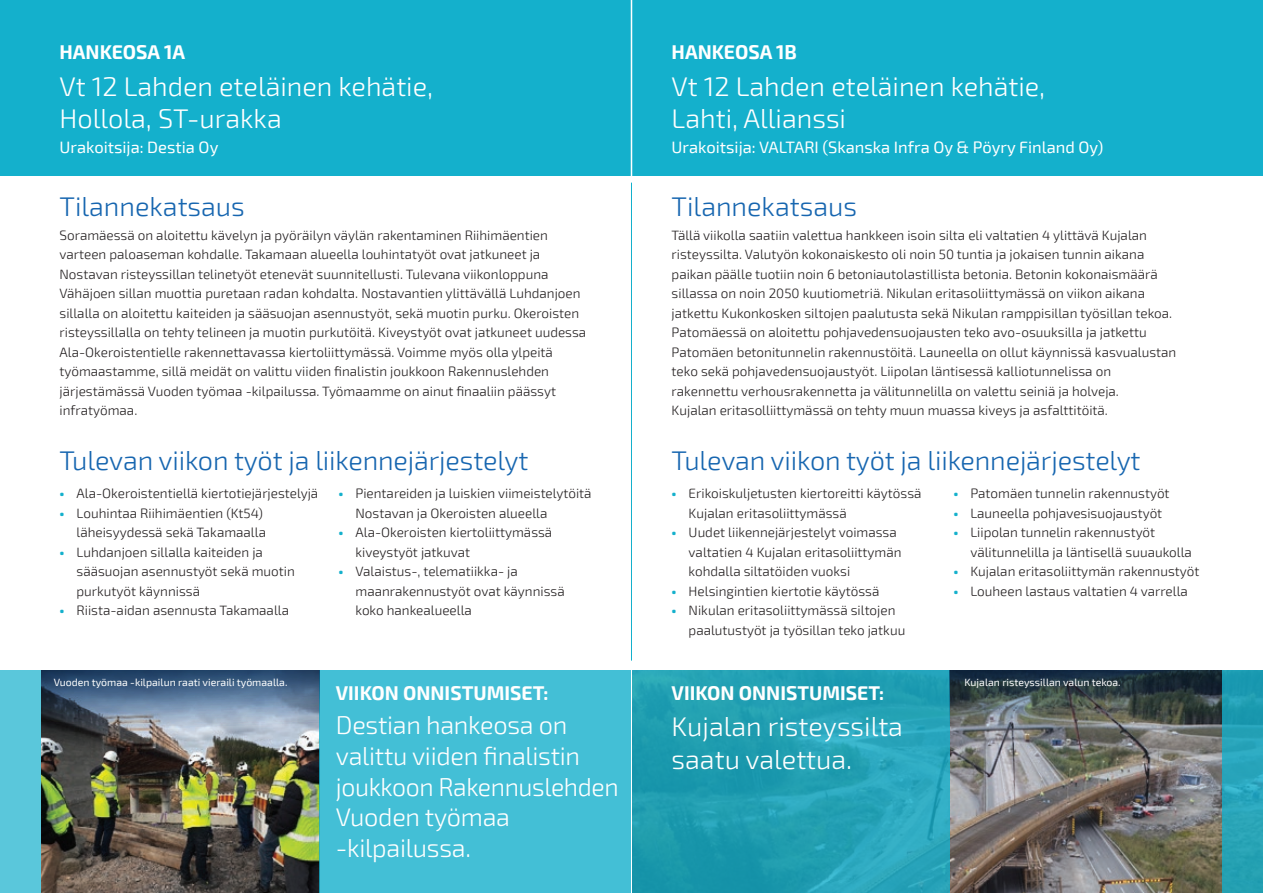
<style>
.page{position:relative;width:1263px;height:893px;background:#fff}
.page>*{position:absolute;margin:0;border:0;box-sizing:border-box;transform-origin:0 0}
.t1{font:300 27px/32.4px "Exo 2";color:#fff}
.t2{font:300 27px "Exo 2";letter-spacing:-.005em;color:#1766b0}
.t3{font:300 25.5px/30.6px "Exo 2";letter-spacing:-.01em;color:#fff}
.t4{font:700 19.5px "Exo 2";color:#fff}
.t5{font:16.5px "Exo 2";color:#fff}
.t6{font:300 13.5px/19.5px "Exo 2";color:#231f20}
.t7{font:10.5px "Exo 2";color:#fff}
.s1{font-weight:800;color:#14b0cc}
</style>
<div class="page">
<div style="left:0;top:0;width:1263px;height:175px;background:#14b0cc"></div>
<hr style="left:631px;top:0;width:1px;height:182px;background:#fff">
<hr style="left:631px;top:183px;width:1px;height:478px;background:#14b0cc">
<img style="left:949px;top:730px;width:273px;height:163px">
<img style="left:41px;top:742px;width:279px;height:151px">
<div style="left:0;top:670px;width:41px;height:223px;background:#5ac7db"></div>
<svg style="left:1222px;top:670px;width:41px;height:223px;background:#24a1b6"></svg>
<div style="left:320px;top:670px;width:311px;height:223px;background:#43bfd6"></div>
<svg style="left:632px;top:670px;width:317px;height:223px;background:#229fb4"></svg>
<svg style="left:41px;top:670px;width:279px;height:72px;background:#637890"></svg>
<svg style="left:949px;top:670px;width:273px;height:60px;background:#424e51"></svg>
<h3 class="t4" style="left:60px;top:41px;width:127px">HANKEOSA 1A</h3>
<h1 class="t1" style="left:60px;top:70px;width:375px">Vt 12 Lahden eteläinen kehätie,<br>Hollola, ST-urakka</h1>
<p class="t5" style="left:60px;top:138px;width:160px">Urakoitsija: Destia Oy</p>
<h1 class="t2" style="left:60px;top:191px;width:187px">Tilannekatsaus</h1>
<p class="t6" style="left:60px;top:225px;width:528px">Soramäessä on aloitettu kävelyn ja pyöräilyn väylän rakentaminen Riihimäentien varteen paloaseman kohdalle. Takamaan alueella louhintatyöt ovat jatkuneet ja Nostavan risteyssillan telinetyöt etenevät suunnitellusti. Tulevana viikonloppuna Vähäjoen sillan muottia puretaan radan kohdalta. Nostavantien ylittävällä Luhdanjoen sillalla on aloitettu kaiteiden ja sääsuojan asennustyöt, sekä muotin purku. Okeroisten risteyssillalla on tehty telineen ja muotin purkutöitä. Kiveystyöt ovat jatkuneet uudessa Ala-Okeroistentielle rakennettavassa kiertoliittymässä. Voimme myös olla ylpeitä työmaastamme, sillä meidät on valittu viiden finalistin joukkoon Rakennuslehden järjestämässä Vuoden työmaa -kilpailussa. Työmaamme on ainut finaaliin päässyt infratyömaa.</p>
<h1 class="t2" style="left:60px;top:445px;width:470px">Tulevan viikon työt ja liikennejärjestelyt</h1>
<p class="t6" style="left:60px;top:484px;width:260px"><span class="s1">•</span> Ala-Okeroistentiellä kiertotiejärjestelyjä</p>
<p class="t6" style="left:60px;top:503px;width:208px;text-align:right"><span class="s1">•</span> Louhintaa Riihimäentien (Kt54) läheisyydessä sekä Takamaalla</p>
<p class="t6" style="left:77px;top:542px;width:220px;text-indent:-17px"><span class="s1">•</span> Luhdanjoen sillalla kaiteiden ja sääsuojan asennustyöt sekä muotin purkutyöt käynnissä</p>
<p class="t6" style="left:60px;top:601px;width:231px"><span class="s1">•</span> Riista-aidan asennusta Takamaalla</p>
<p class="t6" style="left:355px;top:484px;width:238px;text-indent:-17px"><span class="s1">•</span> Pientareiden ja luiskien viimeistelytöitä<br>Nostavan ja Okeroisten alueella</p>
<p class="t6" style="left:355px;top:523px;width:198px;text-indent:-17px"><span class="s1">•</span> Ala-Okeroisten kiertoliittymässä kiveystyöt jatkuvat</p>
<p class="t6" style="left:355px;top:562px;width:211px;text-indent:-17px"><span class="s1">•</span> Valaistus-, telematiikka- ja maanrakennustyöt ovat käynnissä koko hankealueella</p>
<h3 class="t4" style="left:672px;top:41px;width:127px">HANKEOSA 1B</h3>
<h1 class="t1" style="left:672px;top:70px;width:375px">Vt 12 Lahden eteläinen kehätie,<br>Lahti, Allianssi</h1>
<p class="t5" style="left:672px;top:138px;width:433px">Urakoitsija: VALTARI (Skanska Infra Oy &amp; Pöyry Finland Oy)</p>
<h1 class="t2" style="left:672px;top:191px;width:187px">Tilannekatsaus</h1>
<p class="t6" style="left:672px;top:225px;width:506px">Tällä viikolla saatiin valettua hankkeen isoin silta eli valtatien 4 ylittävä Kujalan risteyssilta. Valutyön kokonaiskesto oli noin 50 tuntia ja jokaisen tunnin aikana paikan päälle tuotiin noin 6 betoniautolastillista betonia. Betonin kokonaismäärä sillassa on noin 2050 kuutiometriä. Nikulan eritasoliittymässä on viikon aikana jatkettu Kukonkosken siltojen paalutusta sekä Nikulan ramppisillan työsillan tekoa.<br>Patomäessä on aloitettu pohjavedensuojausten teko avo-osuuksilla ja jatkettu Patomäen betonitunnelin rakennustöitä. Launeella on ollut käynnissä kasvualustan teko sekä pohjavedensuojaustyöt. Liipolan läntisessä kalliotunnelissa on rakennettu verhousrakennetta ja välitunnelilla on valettu seiniä ja holveja.<br>Kujalan eritasolliittymässä on tehty muun muassa kiveys ja asfalttitöitä.</p>
<h1 class="t2" style="left:672px;top:445px;width:470px">Tulevan viikon työt ja liikennejärjestelyt</h1>
<p class="t6" style="left:689px;top:484px;width:234px;text-indent:-17px"><span class="s1">•</span> Erikoiskuljetusten kiertoreitti käytössä<br>Kujalan eritasoliittymässä</p>
<p class="t6" style="left:689px;top:523px;width:214px;text-indent:-17px"><span class="s1">•</span> Uudet liikennejärjestelyt voimassa valtatien 4 Kujalan eritasoliittymän kohdalla siltatöiden vuoksi</p>
<p class="t6" style="left:672px;top:581px;width:209px"><span class="s1">•</span> Helsingintien kiertotie käytössä</p>
<p class="t6" style="left:689px;top:601px;width:218px;text-indent:-17px"><span class="s1">•</span> Nikulan eritasoliittymässä siltojen paalutustyöt ja työsillan teko jatkuu</p>
<p class="t6" style="left:953px;top:484px;width:218px"><span class="s1">•</span> Patomäen tunnelin rakennustyöt</p>
<p class="t6" style="left:953px;top:503px;width:210px"><span class="s1">•</span> Launeella pohjavesisuojaustyöt</p>
<p class="t6" style="left:970px;top:523px;width:223px;text-indent:-17px"><span class="s1">•</span> Liipolan tunnelin rakennustyöt välitunnelilla ja läntisellä suuaukolla</p>
<p class="t6" style="left:953px;top:562px;width:247px"><span class="s1">•</span> Kujalan eritasoliittymän rakennustyöt</p>
<p class="t6" style="left:953px;top:581px;width:236px"><span class="s1">•</span> Louheen lastaus valtatien 4 varrella</p>
<p class="t7" style="left:54px;top:676px;width:235px">Vuoden työmaa -kilpailun raati vieraili työmaalla.</p>
<p class="t7" style="left:964px;top:676px;width:158px">Kujalan risteyssillan valun tekoa.</p>
<h3 class="t4" style="left:336px;top:681px;width:214px">VIIKON ONNISTUMISET:</h3>
<h2 class="t3" style="left:336px;top:711px;width:284px">Destian hankeosa on valittu viiden finalistin joukkoon Rakennuslehden<br>Vuoden työmaa -kilpailussa.</h2>
<h3 class="t4" style="left:672px;top:681px;width:214px">VIIKON ONNISTUMISET:</h3>
<h1 class="t1" style="left:672px;top:711px;width:233px">Kujalan risteyssilta saatu valettua.</h1>
</div>
